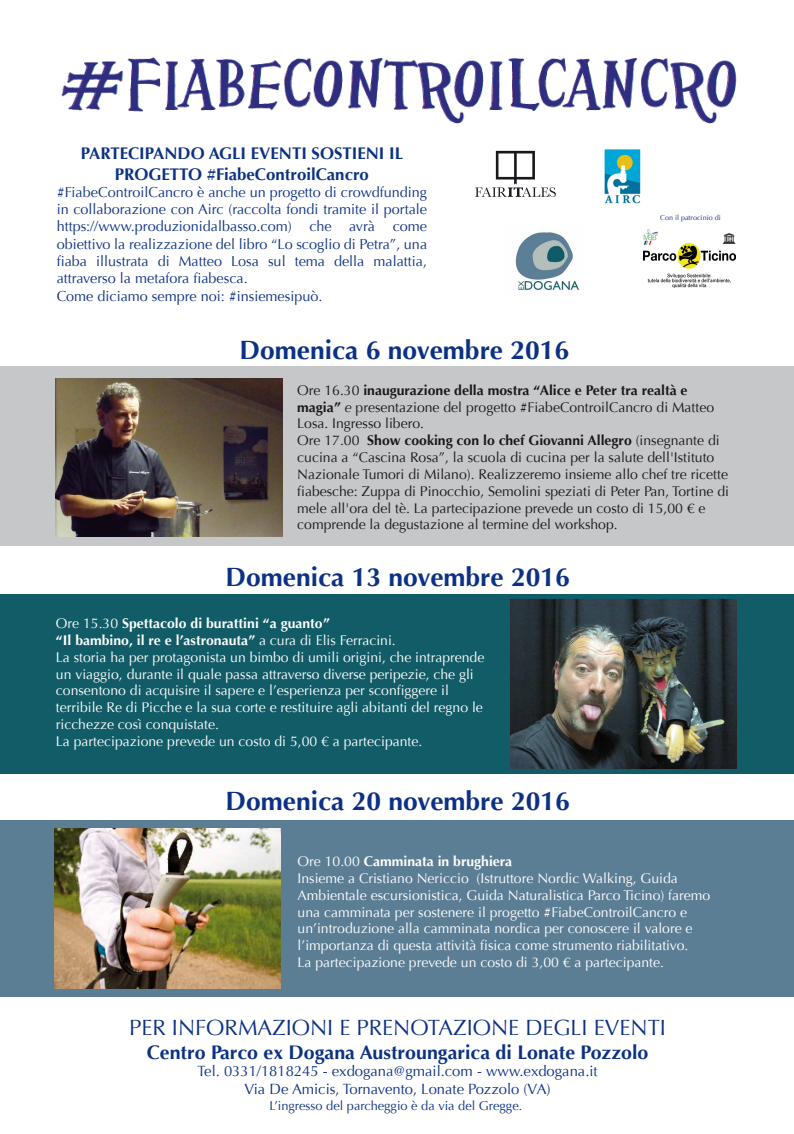
<style>
.page{position:relative;width:794px;height:1134px;background:#fff}
.page>*{position:absolute;margin:0;border:0;box-sizing:border-box;transform-origin:0 0}
.t1{font:700 26.4px "Optima";color:#0c3183}
.t2{font:22px "Optima";color:#0c3183}
.t3{font:700 19.6px "Optima";color:#0c3183}
.t4{font:700 16.8px/20.2px "Optima";color:#0c3183;text-align:center}
.t5{font:14.8px/17.8px "Optima";color:#0c3183;text-align:center}
.t6{font:14.4px/17.3px "Optima";color:#0c3183}
.t7{font:14px/16.8px "Optima";color:#fff}
.t8{font:14px/16.8px "Optima";color:#1a171c}
.t9{font:12.8px "Optima";color:#0c3183}
.t10{font:7.2px "Optima";color:#162983}
.s1{font-weight:700}
.s2{font-style:italic}
</style>
<div class="page">
<div style="left:0;top:366px;width:794px;height:180px;background:#c6c7c8"></div>
<div style="left:0;top:594px;width:794px;height:179px;background:#115c67"></div>
<div style="left:0;top:820px;width:793px;height:177px;background:#5c7e95"></div>
<svg style="left:475px;top:151px;width:81px;height:46px"></svg>
<img style="left:61px;top:57px;width:676px;height:67px">
<img style="left:643px;top:230px;width:92px;height:58px">
<img style="left:515px;top:232px;width:64px;height:59px">
<img style="left:510px;top:599px;width:226px;height:170px">
<img style="left:54px;top:829px;width:226px;height:159px">
<img style="left:55px;top:379px;width:227px;height:158px">
<img style="left:604px;top:149px;width:37px;height:55px">
<p class="t4" style="left:81px;top:144px;width:324px">PARTECIPANDO AGLI EVENTI SOSTIENI IL<br>PROGETTO #FiabeControilCancro</p>
<p class="t6" style="left:57px;top:184px;width:372px">#FiabeControilCancro è anche un progetto di crowdfunding in collaborazione con Airc (raccolta fondi tramite il portale https://www.produzionidalbasso.com) che avrà come obiettivo la realizzazione del libro “Lo scoglio di Petra”, una fiaba illustrata di Matteo Losa sul tema della malattia, attraverso la metafora fiabesca.<br>Come diciamo sempre noi: #insiemesipuò.</p>
<h1 class="t1" style="left:240px;top:335px;width:331px">Domenica 6 novembre 2016</h1>
<p class="t10" style="left:660px;top:213px;width:62px">Con il patrocinio di</p>
<p class="t8" style="left:297px;top:382px;width:433px">Ore 16.30 <span class="s1">inaugurazione della mostra “Alice e Peter tra realtà e magia”</span> <span class="s2">e</span> presentazione del progetto #FiabeControilCancro di Matteo Losa. Ingresso libero.<br>Ore 17.00 <span class="s1">Show cooking con lo chef Giovanni Allegro</span> (insegnante di cucina a “Cascina Rosa”, la scuola di cucina per la salute dell'Istituto Nazionale Tumori di Milano). Realizzeremo insieme allo chef tre ricette fiabesche: Zuppa di Pinocchio, Semolini speziati di Peter Pan, Tortine di mele all'ora del tè. La partecipazione prevede un costo di 15,00 € e comprende la degustazione al termine del workshop.</p>
<h1 class="t1" style="left:225px;top:562px;width:346px">Domenica 13 novembre 2016</h1>
<p class="t7" style="left:56px;top:615px;width:430px">Ore 15.30 <span class="s1">Spettacolo di burattini “a guanto”<br>“Il bambino, il re e l’astronauta”</span> a cura di Elis Ferracini.<br>La storia ha per protagonista un bimbo di umili origini, che intraprende un viaggio, durante il quale passa attraverso diverse peripezie, che gli consentono di acquisire il sapere e l’esperienza per sconfiggere il terribile Re di Picche e la sua corte e restituire agli abitanti del regno le ricchezze così conquistate.<br>La partecipazione prevede un costo di 5,00 € a partecipante.</p>
<h1 class="t1" style="left:225px;top:786px;width:346px">Domenica 20 novembre 2016</h1>
<p class="t7" style="left:297px;top:853px;width:414px">Ore 10.00 <span class="s1">Camminata in brughiera<br></span>Insieme a Cristiano Nericcio (Istruttore Nordic Walking, Guida Ambientale escursionistica, Guida Naturalistica Parco Ticino) faremo una camminata per sostenere il progetto #FiabeControilCancro e un’introduzione alla camminata nordica per conoscere il valore e l’importanza di questa attività fisica come strumento riabilitativo.<br>La partecipazione prevede un costo di 3,00 € a partecipante.</p>
<h2 class="t2" style="left:129px;top:1015px;width:538px">PER INFORMAZIONI E PRENOTAZIONE DEGLI EVENTI</h2>
<h3 class="t3" style="left:147px;top:1040px;width:503px">Centro Parco ex Dogana Austroungarica di Lonate Pozzolo</h3>
<p class="t5" style="left:197px;top:1063px;width:401px">Tel. 0331/1818245 - exdogana@gmail.com - www.exdogana.it<br>Via De Amicis, Tornavento, Lonate Pozzolo (VA)</p>
<p class="t9" style="left:269px;top:1098px;width:254px">L’ingresso del parcheggio è da via del Gregge.</p>
</div>
